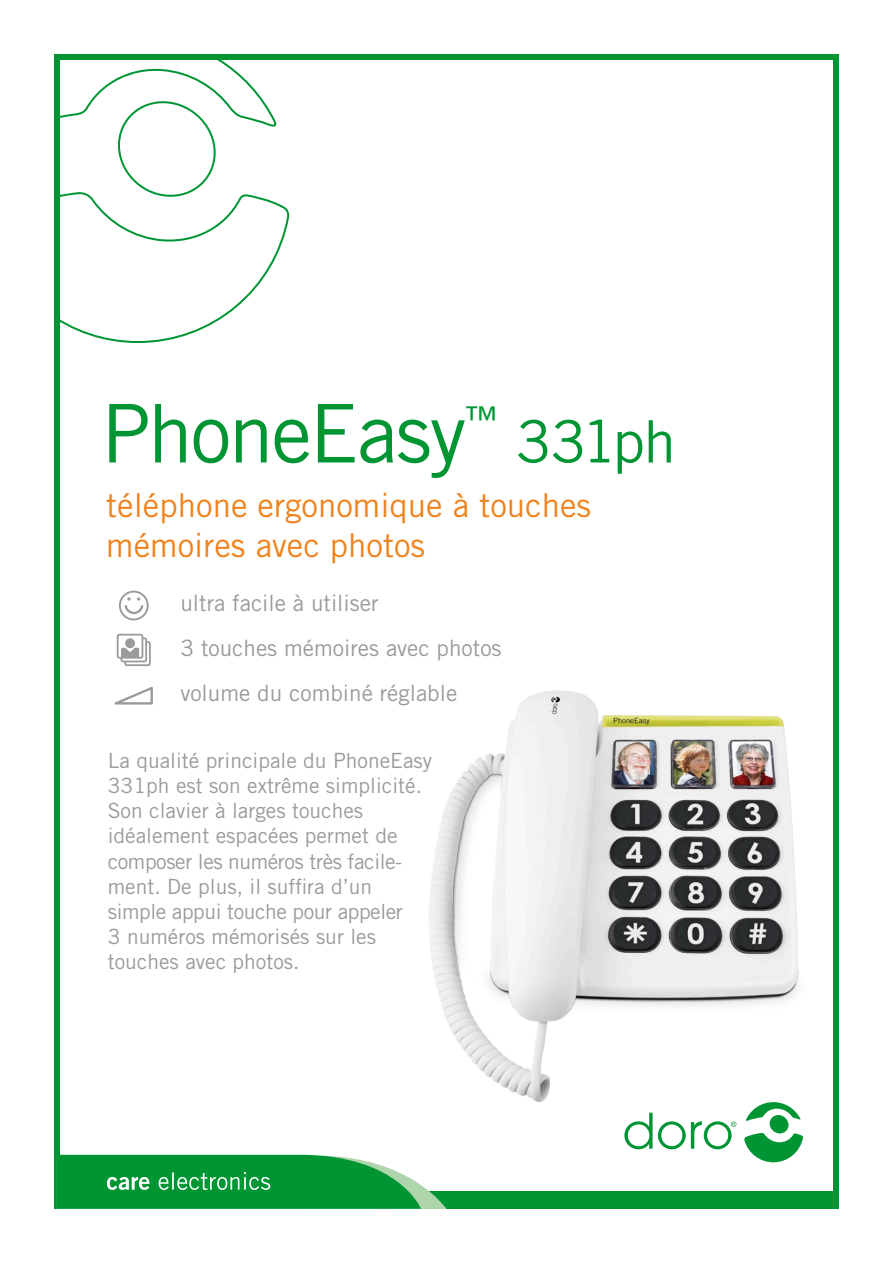
<style>
.page{position:relative;width:893px;height:1263px;background:#fff}
.page>*{position:absolute;margin:0;border:0;box-sizing:border-box;transform-origin:0 0}
.t1{font:81px "Trade Gothic LT Std";letter-spacing:-.03em;color:#009533}
.t2{font:58.5px "Trade Gothic LT Std";letter-spacing:-.055em;color:#009533}
.t3{font:34.05px "Trade Gothic LT Std";color:#009533}
.t4{font:33px/39.6px "Trade Gothic LT Std";color:#ef821c}
.t5{font:22.5px/45px "Trade Gothic LT Std";color:#999a9c}
.t6{font:21px/25.2px "Trade Gothic LT Std";color:#999a9c}
</style>
<div class="page">
<svg style="left:117px;top:634px;width:34px;height:32px"></svg>
<img style="left:429px;top:690px;width:370px;height:423px">
<svg style="left:115px;top:687px;width:38px;height:17px"></svg>
<svg style="left:119px;top:591px;width:30px;height:29px"></svg>
<svg style="left:61px;top:61px;width:228px;height:282px"></svg>
<div style="left:54px;top:54px;width:785px;height:1155px;border:6px solid #009533"></div>
<div style="left:770px;top:1115px;width:18px;height:19px;background:#009533;border-radius:50%"></div>
<svg style="left:744px;top:1133px;width:59px;height:29px"></svg>
<svg style="left:746px;top:1102px;width:55px;height:19px"></svg>
<svg style="left:624px;top:1113px;width:112px;height:36px"></svg>
<div style="left:403px;top:1192px;width:436px;height:17px;background:#009533"></div>
<svg style="left:57px;top:1155px;width:390px;height:54px;background:#28a552"></svg>
<h1 class="t1" style="left:101px;top:385px;width:366px">PhoneEasy</h1>
<h3 class="t3" style="left:464px;top:398px;width:35px">™</h3>
<h2 class="t2" style="left:516px;top:406px;width:161px">331ph</h2>
<h3 class="t4" style="left:106px;top:485px;width:486px">téléphone ergonomique à touches mémoires avec photos</h3>
<p class="t5" style="left:180px;top:581px;width:323px">ultra facile à utiliser<br>3 touches mémoires avec photos volume du combiné réglable</p>
<p class="t6" style="left:108px;top:747px;width:326px">La qualité principale du PhoneEasy<br>331ph est son extrême simplicité.<br>Son clavier à larges touches idéalement espacées permet de composer les numéros très facile&shy;ment. De plus, il suffira d’un simple appui touche pour appeler<br>3 numéros mémorisés sur les touches avec photos.</p>
</div>
